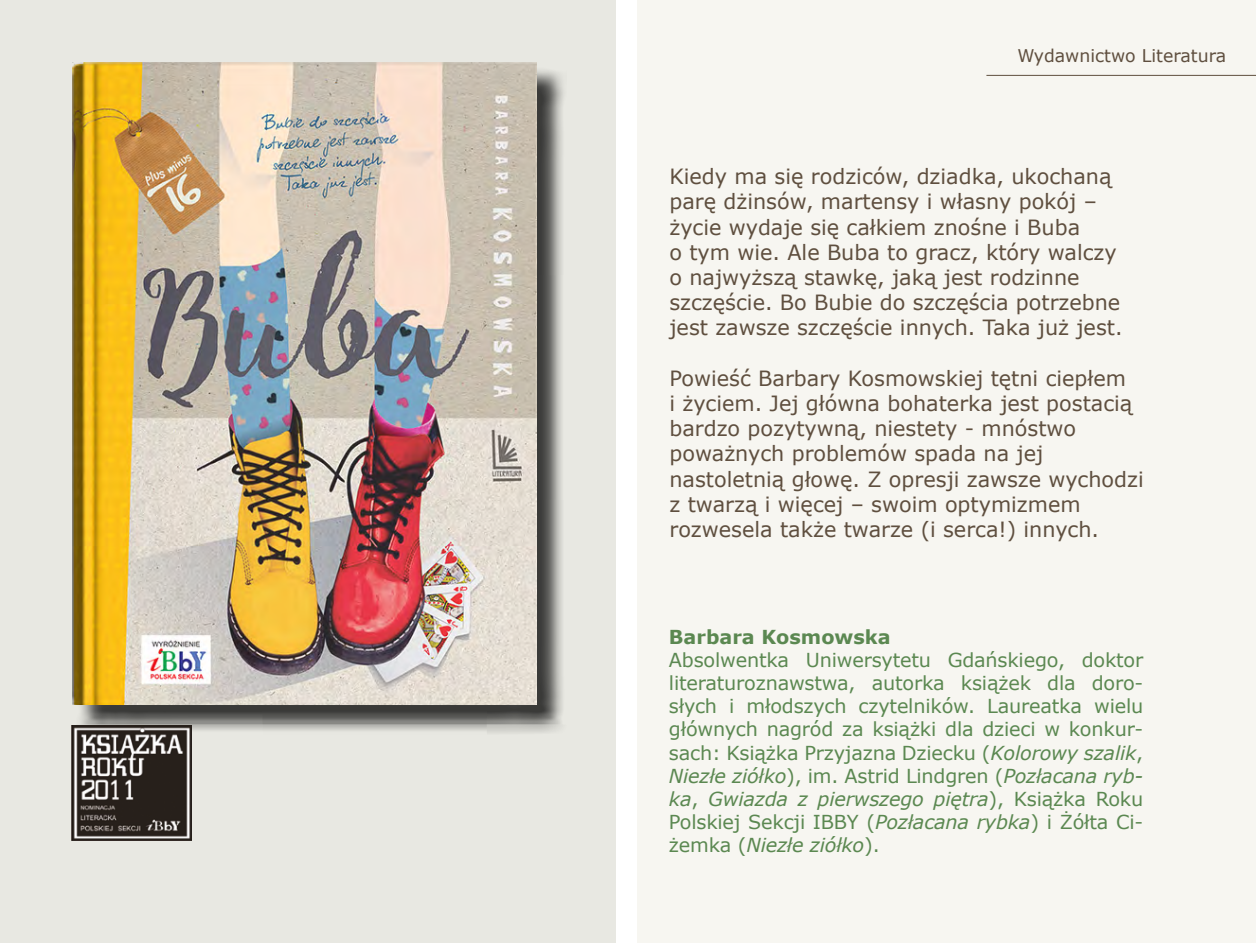
<style>
.page{position:relative;width:1256px;height:943px;background:#fff}
.page>*{position:absolute;margin:0;border:0;box-sizing:border-box;transform-origin:0 0}
.t1{font:21px/25.2px "Verdana";color:#5f4f3f}
.t2{font:19.25px/23.1px "Verdana";letter-spacing:-.01em;color:#5b8851;text-align:justify}
.t3{font:700 19.25px "Verdana";color:#5b8851}
.t4{font:17.5px "Verdana";color:#5f4f3f}
.s1{font-style:italic}
</style>
<div class="page">
<div style="left:637px;top:0;width:618px;height:943px;background:#f7f6f1"></div>
<hr style="left:986px;top:75px;width:269px;height:1px;background:#5f4f3f">
<div style="left:0;top:0;width:615px;height:943px;background:#e8e8e2"></div>
<div style="left:76px;top:65px;width:490px;height:670px;background:#000;opacity:.75"></div>
<img style="left:72px;top:62px;width:464px;height:642px">
<img style="left:72px;top:725px;width:120px;height:115px">
<p class="t4" style="left:1017px;top:43px;width:210px">Wydawnictwo Literatura</p>
<p class="t1" style="left:669px;top:164px;width:454px">Kiedy ma się rodziców, dziadka, ukochaną parę dżinsów, martensy i własny pokój – życie wydaje się całkiem znośne i Buba<br>o tym wie. Ale Buba to gracz, który walczy o najwyższą stawkę, jaką jest rodzinne szczęście. Bo Bubie do szczęścia potrzebne jest zawsze szczęście innych. Taka już jest.</p>
<p class="t1" style="left:669px;top:365px;width:475px">Powieść Barbary Kosmowskiej tętni ciepłem<br>i życiem. Jej główna bohaterka jest postacią bardzo pozytywną, niestety - mnóstwo poważnych problemów spada na jej nastoletnią głowę. Z opresji zawsze wychodzi z twarzą i więcej – swoim optymizmem rozwesela także twarze (i serca!) innych.</p>
<p class="t3" style="left:668px;top:623px;width:223px">Barbara Kosmowska</p>
<p class="t2" style="left:668px;top:648px;width:476px">Absolwentka Uniwersytetu Gdańskiego, doktor literaturoznawstwa, autorka książek dla doro&shy;słych i młodszych czytelników. Laureatka wielu głównych nagród za książki dla dzieci w konkur&shy;sach: Książka Przyjazna Dziecku (<span class="s1">Kolorowy szalik</span>, <span class="s1">Niezłe ziółko</span>), im. Astrid Lindgren (<span class="s1">Pozłacana ryb&shy;ka</span>, <span class="s1">Gwiazda z pierwszego piętra</span>), Książka Roku Polskiej Sekcji IBBY (<span class="s1">Pozłacana rybka</span>) i Żółta Ci&shy;żemka (<span class="s1">Niezłe ziółko</span>).</p>
</div>
